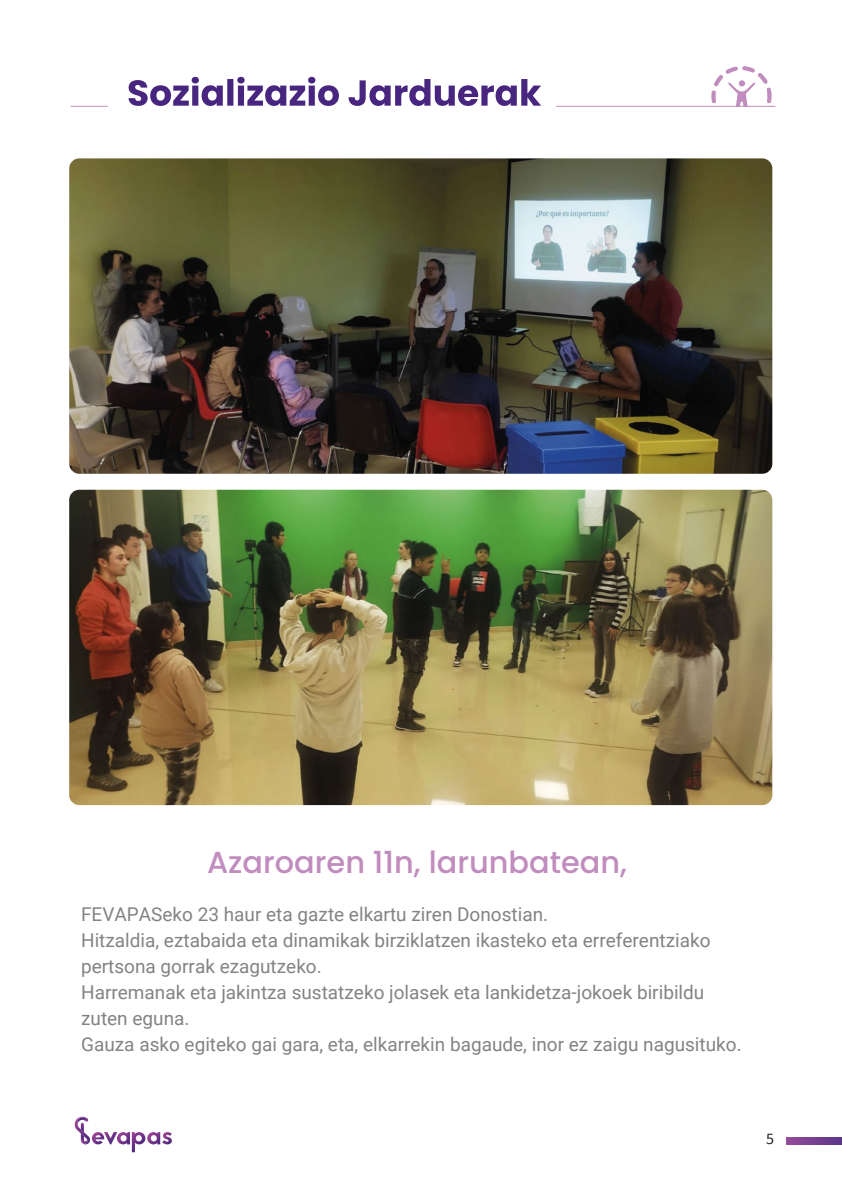
<style>
.page{position:relative;width:842px;height:1191px;background:#fff}
.page>*{position:absolute;margin:0;border:0;box-sizing:border-box;transform-origin:0 0}
.t1{font:500 30.4px "Poppins";color:#c18cbe}
.t2{font:19px/26px "Roboto";color:#828383}
.t3{font:16px "Source Sans Pro";color:#1e1e1c}
</style>
<div class="page">
<svg style="left:74px;top:1116px;width:98px;height:36px"></svg>
<svg style="left:787px;top:1137px;width:55px;height:7px"></svg>
<hr style="left:71px;top:106px;width:37px;height:1px;background:#c18cbe">
<svg style="left:129px;top:77px;width:412px;height:29px"></svg>
<svg style="left:710px;top:66px;width:63px;height:40px"></svg>
<div style="left:738px;top:80px;width:8px;height:7px;background:#c18cbe;border-radius:50%"></div>
<div style="left:738px;top:79px;width:8px;height:9px;border:1px solid #fff;border-radius:50%"></div>
<hr style="left:556px;top:106px;width:219px;height:1px;background:#c18cbe">
<img style="left:69px;top:158px;width:703px;height:316px">
<img style="left:69px;top:490px;width:703px;height:315px">
<h1 class="t1" style="left:207px;top:844px;width:421px">Azaroaren 11n, larunbatean,</h1>
<p class="t2" style="left:81px;top:901px;width:662px">FEVAPASeko 23 haur eta gazte elkartu ziren Donostian.<br>Hitzaldia, eztabaida eta dinamikak birziklatzen ikasteko eta erreferentziako pertsona gorrak ezagutzeko.<br>Harremanak eta jakintza sustatzeko jolasek eta lankidetza-jokoek biribildu zuten eguna.<br>Gauza asko egiteko gai gara, eta, elkarrekin bagaude, inor ez zaigu nagusituko.</p>
<p class="t3" style="left:766px;top:1129px;width:9px">5</p>
</div>
